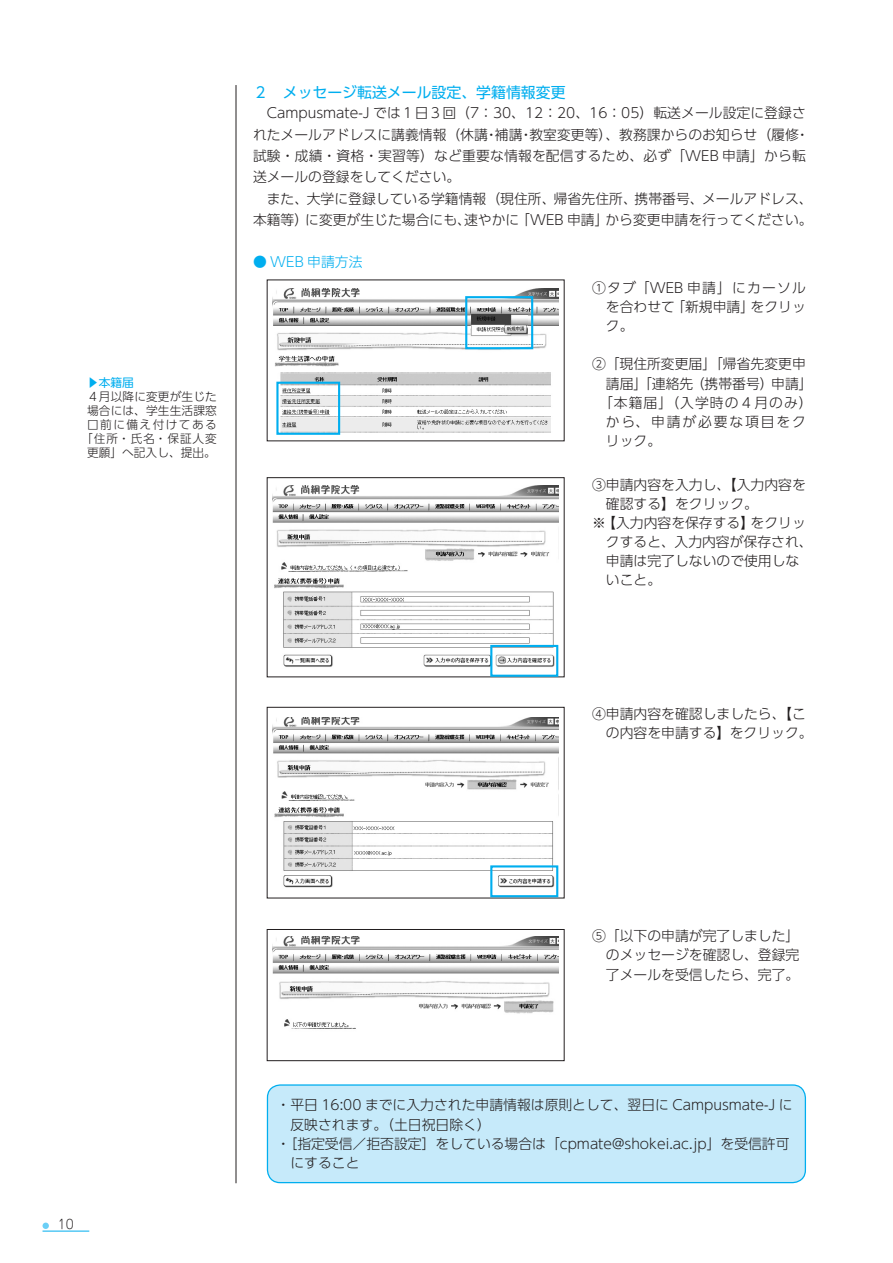
<style>
.page{position:relative;width:893px;height:1263px;background:#fff}
.page>*{position:absolute;margin:0;border:0;box-sizing:border-box;transform-origin:0 0}
.t1{font:14.85px "UD Shin Go Pro";color:#00aeef}
.t2{font:300 13.8px/21.3px "UD Shin Go Pro";color:#231f20}
.t3{font:300 13.8px "UD Shin Go Pro";letter-spacing:.075em;color:#231f20}
.t4{font:300 13.8px "UD Shin Go Pro";letter-spacing:.135em;color:#231f20}
.t5{font:300 13.8px "UD Shin Go Pro";color:#00aeef}
.t6{font:300 12.75px "Jun 101 Pro";color:#231f20}
.t7{font:300 11.7px/13.8px "UD Shin Go Pro";letter-spacing:.01em;color:#231f20;text-align:center}
.t8{font:11.7px "UD Shin Go Pro";color:#00aeef}
</style>
<div class="page">
<hr style="left:43px;top:1231px;width:46px;height:1px;background:#00aeef">
<div style="left:43px;top:1222px;width:6px;height:7px;background:#6bcff6;border-radius:50%"></div>
<hr style="left:236px;top:85px;width:1px;height:1098px;background:#231f20">
<img style="left:273px;top:288px;width:285px;height:145px">
<img style="left:273px;top:486px;width:285px;height:181px">
<div style="left:267px;top:477px;width:297px;height:200px;border:1px solid #231f20"></div>
<img style="left:273px;top:717px;width:285px;height:171px">
<div style="left:267px;top:707px;width:297px;height:191px;border:1px solid #231f20"></div>
<img style="left:273px;top:937px;width:285px;height:92px">
<div style="left:267px;top:929px;width:297px;height:132px;border:1px solid #231f20"></div>
<div style="left:267px;top:1085px;width:538px;height:97px;background:#c6eafa;border-radius:13px"></div>
<div style="left:267px;top:1084px;width:539px;height:99px;border:1px solid #00aeef;border-radius:13px"></div>
<div style="left:465px;top:296px;width:68px;height:53px;border:2px solid #00aeef"></div>
<div style="left:276px;top:382px;width:64px;height:53px;border:2px solid #00aeef"></div>
<div style="left:490px;top:645px;width:68px;height:32px;border:2px solid #00aeef"></div>
<div style="left:490px;top:865px;width:68px;height:32px;border:2px solid #00aeef"></div>
<p class="t8" style="left:87px;top:374px;width:48px">▶本籍届</p>
<p class="t7" style="left:81px;top:389px;width:137px">４月以降に変更が生じた場合には、学生生活課窓口前に備え付けてある「住所・氏名・保証人変更願」へ記入し、提出。</p>
<p class="t1" style="left:253px;top:80px;width:314px">２　メッセージ転送メール設定、学籍情報変更</p>
<p class="t2" style="left:253px;top:102px;width:561px">　Campusmate-J では１日３回（7：30、12：20、16：05）転送メール設定に登録されたメールアドレスに講義情報（休講・補講・教室変更等）、教務課からのお知らせ（履修・試験・成績・資格・実習等）など重要な情報を配信するため、必ず「WEB 申請」から転送メールの登録をしてください。<br>　また、大学に登録している学籍情報（現住所、帰省先住所、携帯番号、メールアドレス、本籍等）に変更が生じた場合にも、速やかに「WEB 申請」から変更申請を行ってください。</p>
<p class="t5" style="left:253px;top:251px;width:111px">● WEB 申請方法</p>
<p class="t2" style="left:606px;top:277px;width:201px;line-height:19.2px;text-align:justify;text-indent:-14px">①タブ「WEB 申請」にカーソルを合わせて「新規申請」をクリック。</p>
<p class="t2" style="left:592px;top:353px;width:215px">②「現住所変更届」「帰省先変更申</p>
<p class="t2" style="left:606px;top:372px;width:208px">請届」「連絡先（携帯番号）申請」</p>
<p class="t3" style="left:599px;top:391px;width:215px">「本籍届」（入学時の４月のみ）</p>
<p class="t4" style="left:606px;top:410px;width:201px">から、申請が必要な項目をク</p>
<p class="t2" style="left:606px;top:430px;width:57px">リック。</p>
<p class="t2" style="left:592px;top:473px;width:215px">③申請内容を入力し、【入力内容を</p>
<p class="t2" style="left:606px;top:492px;width:154px">確認する】をクリック。</p>
<p class="t2" style="left:592px;top:511px;width:215px">※【入力内容を保存する】をクリッ</p>
<p class="t2" style="left:606px;top:530px;width:208px">クすると、入力内容が保存され、</p>
<p class="t2" style="left:606px;top:550px;width:195px">申請は完了しないので使用しな</p>
<p class="t2" style="left:606px;top:569px;width:57px">いこと。</p>
<p class="t2" style="left:606px;top:704px;width:208px;line-height:19.2px;text-indent:-14px">④申請内容を確認しましたら、【この内容を申請する】をクリック。</p>
<p class="t6" style="left:58px;top:1213px;width:18px">10</p>
<p class="t2" style="left:606px;top:926px;width:195px;line-height:19.2px;text-align:justify;text-indent:-14px">⑤「以下の申請が完了しました」のメッセージを確認し、登録完了メールを受信したら、完了。</p>
<p class="t2" style="left:277px;top:1094px;width:518px">・平日 16:00 までに入力された申請情報は原則として、翌日に Campusmate-J に</p>
<p class="t2" style="left:290px;top:1113px;width:202px">反映されます。（土日祝日除く）</p>
<p class="t2" style="left:277px;top:1132px;width:514px">・［指定受信／拒否設定］をしている場合は「cpmate@shokei.ac.jp」を受信許可</p>
<p class="t2" style="left:290px;top:1151px;width:71px">にすること</p>
</div>
